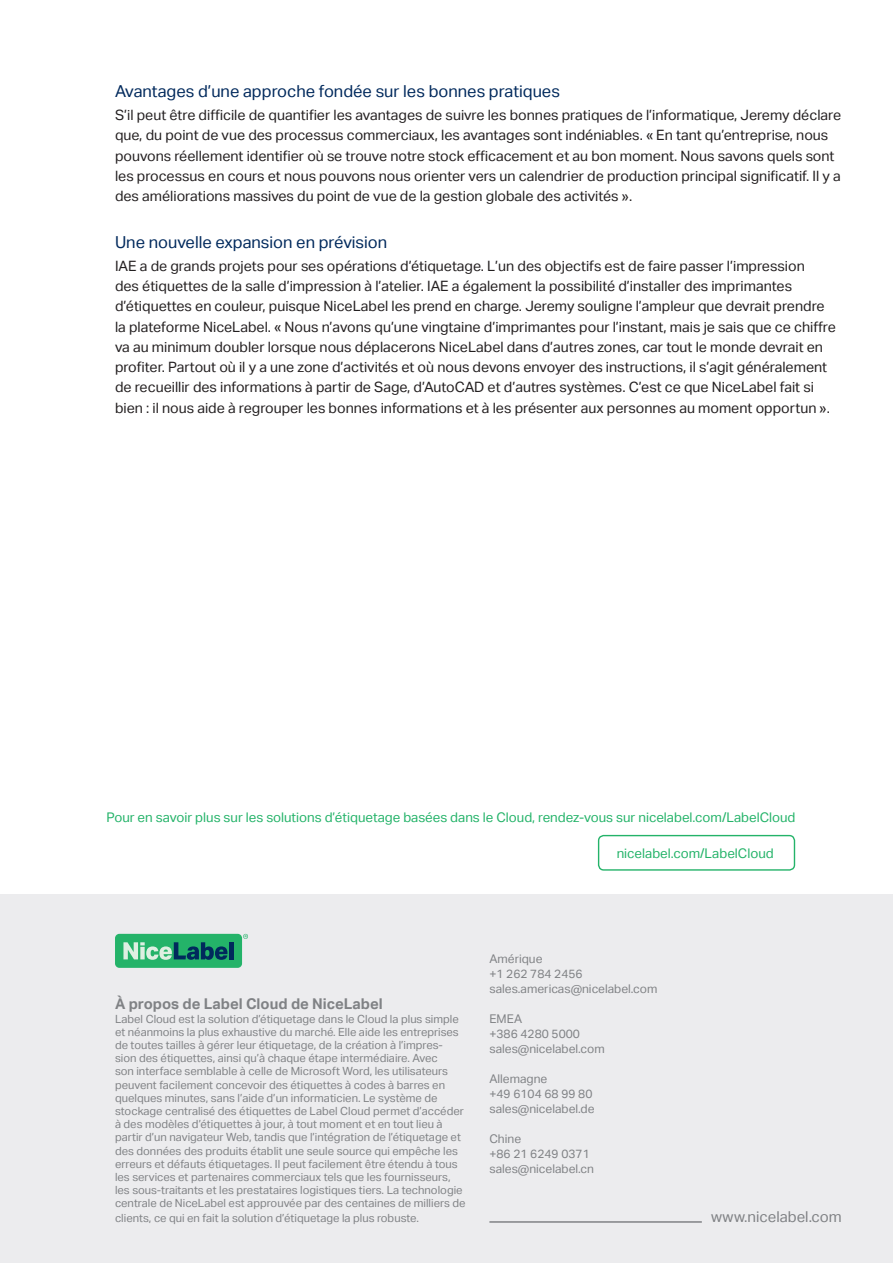
<style>
.page{position:relative;width:893px;height:1263px;background:#fff}
.page>*{position:absolute;margin:0;border:0;box-sizing:border-box;transform-origin:0 0}
.Headline-4{font:16.5px "Aktiv Grotesk";color:#00295c}
.t1{font:15px "Aktiv Grotesk";color:#808285}
.Picture_signiture{font:700 14.85px "Aktiv Grotesk";color:#808285}
.Body{font:14.25px/20.2px "Aktiv Grotesk";color:#231f20}
.Body-green{font:13.35px "Aktiv Grotesk";color:#24b369}
.Picture_signiture-2{font:12px "Aktiv Grotesk";color:#808285}
.Picture_signiture-3{font:11.25px/13.2px "Aktiv Grotesk";color:#808285}
</style>
<div class="page">
<div style="left:0;top:894px;width:893px;height:369px;background:#ececee"></div>
<hr style="left:489px;top:1221px;width:213px;height:2px;background:#808285">
<div style="left:598px;top:835px;width:197px;height:36px;border:1px solid #24b369;border-radius:5px"></div>
<div style="left:115px;top:934px;width:127px;height:34px;background:#24b369;border-radius:4px"></div>
<svg style="left:243px;top:934px;width:5px;height:5px"></svg>
<svg style="left:123px;top:942px;width:104px;height:18px"></svg>
<div style="left:229px;top:942px;width:5px;height:17px;background:#00295c"></div>
<p class="Headline-4" style="left:115px;top:81px;width:446px">Avantages d’une approche fondée sur les bonnes pratiques</p>
<p class="Body" style="left:115px;top:105px;width:728px">S’il peut être difficile de quantifier les avantages de suivre les bonnes pratiques de l’informatique, Jeremy déclare que, du point de vue des processus commerciaux, les avantages sont indéniables. « En tant qu’entreprise, nous pouvons réellement identifier où se trouve notre stock efficacement et au bon moment. Nous savons quels sont les processus en cours et nous pouvons nous orienter vers un calendrier de production principal significatif. Il y a des améliorations massives du point de vue de la gestion globale des activités ».</p>
<p class="Headline-4" style="left:115px;top:232px;width:274px">Une nouvelle expansion en prévision</p>
<p class="Body" style="left:115px;top:256px;width:722px">IAE a de grands projets pour ses opérations d’étiquetage. L’un des objectifs est de faire passer l’impression<br>des étiquettes de la salle d’impression à l’atelier. IAE a également la possibilité d’installer des imprimantes d’étiquettes en couleur, puisque NiceLabel les prend en charge. Jeremy souligne l’ampleur que devrait prendre la plateforme NiceLabel. « Nous n’avons qu’une vingtaine d’imprimantes pour l’instant, mais je sais que ce chiffre va au minimum doubler lorsque nous déplacerons NiceLabel dans d’autres zones, car tout le monde devrait en profiter. Partout où il y a une zone d’activités et où nous devons envoyer des instructions, il s’agit généralement de recueillir des informations à partir de Sage, d’AutoCAD et d’autres systèmes. C’est ce que NiceLabel fait si bien : il nous aide à regrouper les bonnes informations et à les présenter aux personnes au moment opportun ».</p>
<p class="Body-green" style="left:106px;top:809px;width:691px">Pour en savoir plus sur les solutions d’étiquetage basées dans le Cloud, rendez-vous sur nicelabel.com/LabelCloud</p>
<p class="Body-green" style="left:617px;top:845px;width:159px">nicelabel.com/LabelCloud</p>
<p class="Picture_signiture" style="left:115px;top:995px;width:269px">À propos de Label Cloud de NiceLabel</p>
<p class="Picture_signiture-3" style="left:115px;top:1012px;width:352px">Label Cloud est la solution d’étiquetage dans le Cloud la plus simple et néanmoins la plus exhaustive du marché. Elle aide les entreprises de toutes tailles à gérer leur étiquetage, de la création à l’impres&shy;sion des étiquettes, ainsi qu’à chaque étape intermédiaire. Avec<br>son interface semblable à celle de Microsoft Word, les utilisateurs peuvent facilement concevoir des étiquettes à codes à barres en quelques minutes, sans l’aide d’un informaticien. Le système de stockage centralisé des étiquettes de Label Cloud permet d’accéder à des modèles d’étiquettes à jour, à tout moment et en tout lieu à partir d’un navigateur Web, tandis que l’intégration de l’étiquetage et des données des produits établit une seule source qui empêche les erreurs et défauts étiquetages. Il peut facilement être étendu à tous les services et partenaires commerciaux tels que les fournisseurs, les sous-traitants et les prestataires logistiques tiers. La technologie centrale de NiceLabel est approuvée par des centaines de milliers de</p>
<p class="Picture_signiture-3" style="left:115px;top:1212px;width:305px">clients, ce qui en fait la solution d’étiquetage la plus robuste.</p>
<p class="Picture_signiture-2" style="left:489px;top:952px;width:55px">Amérique</p>
<p class="Picture_signiture-2" style="left:489px;top:967px;width:95px">+1 262 784 2456</p>
<p class="Picture_signiture-2" style="left:489px;top:982px;width:169px">sales.americas@nicelabel.com</p>
<p class="Picture_signiture-2" style="left:489px;top:1012px;width:34px">EMEA</p>
<p class="Picture_signiture-2" style="left:489px;top:1027px;width:92px">+386 4280 5000</p>
<p class="Picture_signiture-2" style="left:489px;top:1042px;width:117px">sales@nicelabel.com</p>
<p class="Picture_signiture-2" style="left:489px;top:1072px;width:59px">Allemagne</p>
<p class="Picture_signiture-2" style="left:489px;top:1087px;width:105px">+49 6104 68 99 80</p>
<p class="Picture_signiture-2" style="left:489px;top:1102px;width:107px">sales@nicelabel.de</p>
<p class="Picture_signiture-2" style="left:489px;top:1132px;width:33px">Chine</p>
<p class="Picture_signiture-2" style="left:489px;top:1147px;width:102px">+86 21 6249 0371</p>
<p class="Picture_signiture-2" style="left:489px;top:1162px;width:106px">sales@nicelabel.cn</p>
<p class="t1" style="left:711px;top:1208px;width:132px">www.nicelabel.com</p>
</div>
